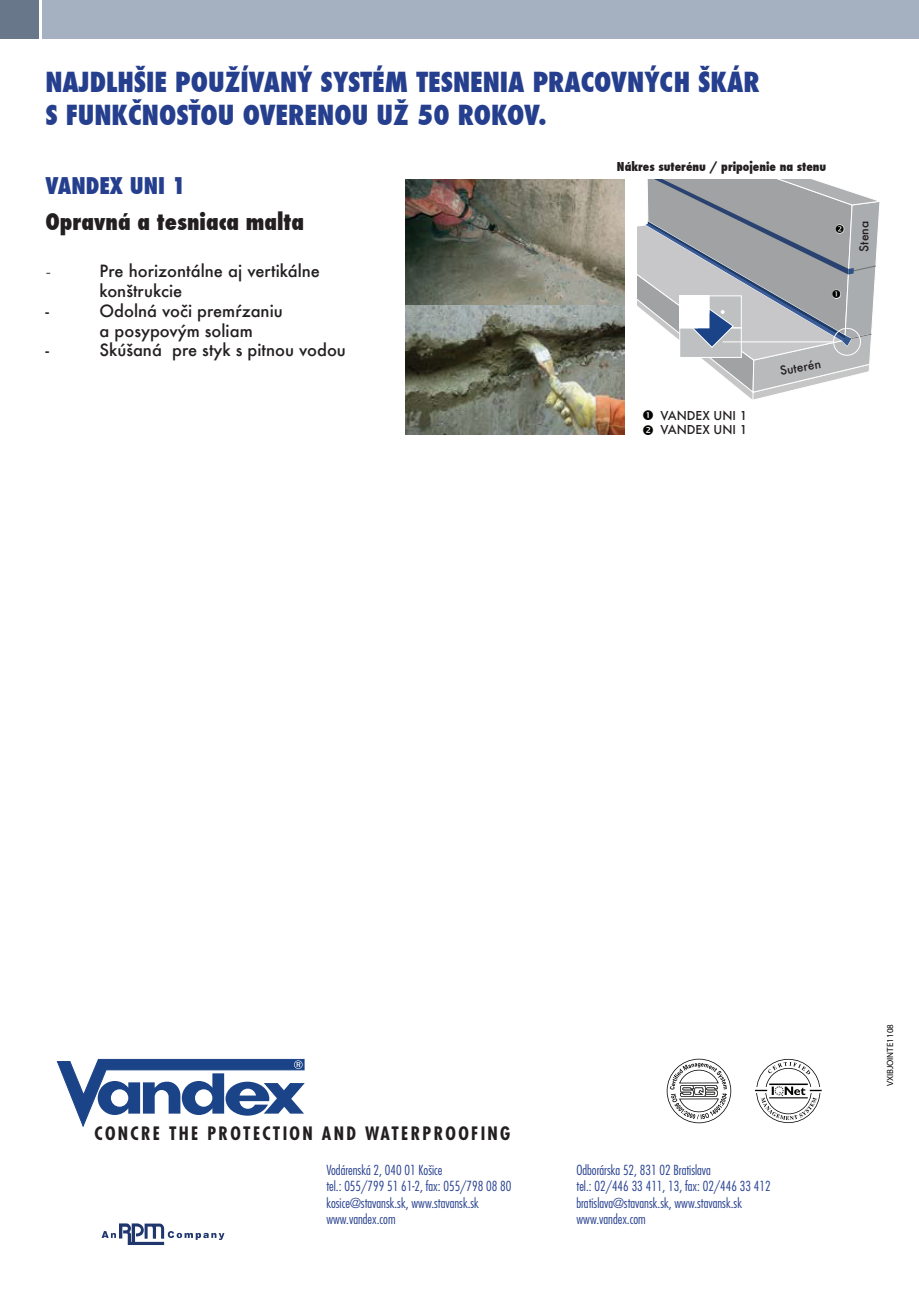
<style>
.page{position:relative;width:919px;height:1289px;background:#fff}
.page>*{position:absolute;margin:0;border:0;box-sizing:border-box;transform-origin:0 0}
.t1{font:800 condensed 27px/32.4px "Futura";color:#253f8e}
.t2{font:800 condensed 22.5px "Futura";color:#231f20}
.t3{font:800 condensed 22.5px "Futura";color:#253f8e}
.t4{font:700 condensed 18px "Futura Std";letter-spacing:.13em;color:#231f20}
.t5{font:500 16.5px/19.8px "Futura";color:#231f20}
.t6{font:16.5px "Minion Pro";color:#231f20}
.t7{font:300 condensed 13.5px/16.2px "Futura Std";color:#253f8e}
.t8{font:500 12px "Futura";color:#231f20}
.t9{font:800 condensed 12px "Futura";color:#231f20}
.t10{font:11.1px "Wingdings";color:#040503}
.t11{font:9px "Futura";color:#040503}
</style>
<div class="page">
<div style="left:0;top:0;width:38px;height:38px;background:#69778a"></div>
<div style="left:43px;top:0;width:875px;height:38px;background:#a5b0c1"></div>
<img style="left:405px;top:180px;width:219px;height:254px">
<svg style="left:57px;top:1058px;width:248px;height:69px"></svg>
<svg style="left:666px;top:1058px;width:65px;height:65px"></svg>
<svg style="left:754px;top:1058px;width:67px;height:65px"></svg>
<svg style="left:101px;top:1223px;width:123px;height:21px"></svg>
<svg style="left:637px;top:179px;width:242px;height:220px"></svg>
<h1 class="t1" style="left:45px;top:66px;width:715px">NAJDLHŠIE POUŽÍVANÝ SYSTÉM TESNENIA PRACOVNÝCH ŠKÁR<br>S FUNKČNOSŤOU OVERENOU UŽ 50 ROKOV.</h1>
<h2 class="t3" style="left:45px;top:172px;width:141px">VANDEX UNI 1</h2>
<h2 class="t2" style="left:45px;top:208px;width:260px">Opravná a tesniaca malta</h2>
<p class="t6" style="left:45px;top:265px;width:7px">-</p>
<p class="t5" style="left:99px;top:261px;width:222px">Pre horizontálne aj vertikálne konštrukcie</p>
<p class="t5" style="left:45px;top:300px;width:5px">-</p>
<p class="t5" style="left:99px;top:300px;width:185px">Odolná voči premŕzaniu a posypovým soliam</p>
<p class="t5" style="left:45px;top:340px;width:5px">-</p>
<p class="t5" style="left:99px;top:340px;width:248px">Skúšaná pre styk s pitnou vodou</p>
<p class="t9" style="left:617px;top:159px;width:211px">Nákres suterénu / pripojenie na stenu</p>
<p class="t8" style="left:660px;top:407px;width:88px">VANDEX UNI 1</p>
<p class="t8" style="left:660px;top:422px;width:88px">VANDEX UNI 1</p>
<p class="t10" style="left:831px;top:290px;width:11px">■</p>
<p class="t8" style="left:778px;top:362px;width:43px;rotate:-10deg">Suterén</p>
<p class="t8" style="left:855px;top:252px;width:32px;rotate:-90deg">Stena</p>
<h3 class="t4" style="left:95px;top:1124px;width:417px">CONCRE THE PROTECTION AND WATERPROOFING</h3>
<p class="t7" style="left:326px;top:1163px;width:187px">Vodárenská 2, 040 01 Košice<br>tel.: 055/799 51 61-2, fax: 055/798 08 80 kosice@stavansk.sk, www.stavansk.sk www.vandex.com</p>
<p class="t7" style="left:576px;top:1163px;width:196px">Odborárska 52, 831 02 Bratislava<br>tel.: 02/446 33 411, 13, fax: 02/446 33 412 bratislava@stavansk.sk, www.stavansk.sk www.vandex.com</p>
<p class="t11" style="left:885px;top:1086px;width:64px;rotate:-90deg">VXIBJOINTE1108</p>
</div>
